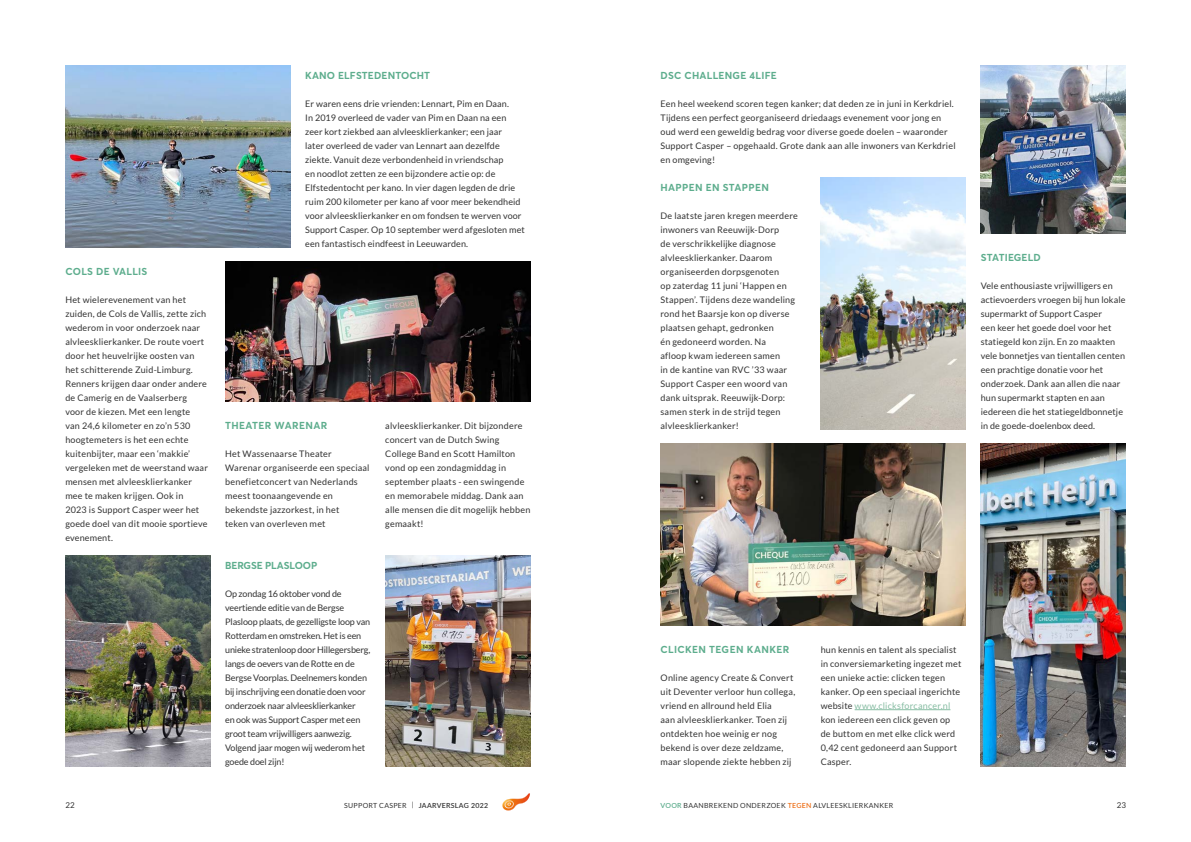
<style>
.page{position:relative;width:1191px;height:842px;background:#fff}
.page>*{position:absolute;margin:0;border:0;box-sizing:border-box;transform-origin:0 0}
.t1{font:700 10px "Averta";letter-spacing:.025em;color:#5dad8d}
.t2{font:700 10px "Averta";letter-spacing:-.01em;color:#5dad8d}
.t3{font:9px/14px "Lato";letter-spacing:.02em;color:#333}
.t4{font:9px/14px "Lato";letter-spacing:-.015em;color:#333}
.t5{font:8px "Lato";color:#333}
.t6{font:7px "Lato";letter-spacing:.04em;color:#333}
.t7{font:600 7px "Lato";letter-spacing:.04em;color:#333}
.s1{color:#87bda3}
.s2{font-weight:400}
.s3{font-weight:600;color:#5dad8d}
.s4{font-weight:600;color:#ed6e16}
</style>
<div class="page">
<svg style="left:502px;top:793px;width:28px;height:17px"></svg>
<img style="left:65px;top:65px;width:225px;height:182px">
<hr style="left:854px;top:709px;width:96px;height:1px;background:#87bda3">
<img style="left:65px;top:555px;width:145px;height:212px">
<img style="left:225px;top:261px;width:305px;height:140px">
<img style="left:385px;top:555px;width:145px;height:212px">
<img style="left:980px;top:65px;width:146px;height:168px">
<img style="left:820px;top:177px;width:145px;height:252px">
<img style="left:980px;top:443px;width:146px;height:324px">
<img style="left:660px;top:443px;width:305px;height:182px">
<p class="t1" style="left:65px;top:265px;width:83px">COLS DE VALLIS</p>
<p class="t3" style="left:65px;top:293px;width:144px">Het wielerevenement van het zuiden, de Cols de Vallis, zette zich wederom in voor onderzoek naar alvleesklierkanker. De route voert door het heuvelrijke oosten van het schitterende Zuid-Limburg.<br>Renners krijgen daar onder andere de Camerig en de Vaalserberg voor de kiezen. Met een lengte<br>van 24,6 kilometer en zo’n 530 hoogtemeters is het een echte kuitenbijter, maar een ‘makkie’ vergeleken met de weerstand waar mensen met alvleesklierkanker mee te maken krijgen. Ook in<br>2023 is Support Casper weer het goede doel van dit mooie sportieve evenement.</p>
<p class="t1" style="left:305px;top:69px;width:126px">KANO ELFSTEDENTOCHT</p>
<p class="t3" style="left:305px;top:97px;width:221px">Er waren eens drie vrienden: Lennart, Pim en Daan.<br>In 2019 overleed de vader van Pim en Daan na een zeer kort ziekbed aan alvleesklierkanker; een jaar<br>later overleed de vader van Lennart aan dezelfde ziekte. Vanuit deze verbondenheid in vriendschap<br>en noodlot zetten ze een bijzondere actie op: de Elfstedentocht per kano. In vier dagen legden de drie ruim 200 kilometer per kano af voor meer bekendheid voor alvleesklierkanker en om fondsen te werven voor Support Casper. Op 10 september werd afgesloten met een fantastisch eindfeest in Leeuwarden.</p>
<p class="t1" style="left:225px;top:419px;width:104px">THEATER WARENAR</p>
<p class="t3" style="left:225px;top:447px;width:146px">Het Wassenaarse Theater<br>Warenar organiseerde een speciaal benefietconcert van Nederlands meest toonaangevende en bekendste jazzorkest, in het<br>teken van overleven met</p>
<p class="t2" style="left:225px;top:559px;width:94px">BERGSE PLASLOOP</p>
<p class="t4" style="left:225px;top:587px;width:147px">Op zondag 16 oktober vond de veertiende editie van de Bergse Plasloop plaats, de gezelligste loop van Rotterdam en omstreken. Het is een unieke stratenloop door Hillegersberg, langs de oevers van de Rotte en de Bergse Voorplas. Deelnemers konden bij inschrijving een donatie doen voor onderzoek naar alvleesklierkanker<br>en ook was Support Casper met een groot team vrijwilligers aanwezig.<br>Volgend jaar mogen wij wederom het goede doel zijn!</p>
<p class="t3" style="left:385px;top:419px;width:147px">alvleesklierkanker. Dit bijzondere concert van de Dutch Swing<br>College Band en Scott Hamilton vond op een zondagmiddag in september plaats - een swingende en memorabele middag. Dank aan alle mensen die dit mogelijk hebben gemaakt!</p>
<p class="t1" style="left:660px;top:69px;width:118px">DSC CHALLENGE 4LIFE</p>
<p class="t3" style="left:660px;top:97px;width:297px">Een heel weekend scoren tegen kanker; dat deden ze in juni in Kerkdriel.<br>Tijdens een perfect georganiseerd driedaags evenement voor jong en oud werd een geweldig bedrag voor diverse goede doelen – waaronder Support Casper – opgehaald. Grote dank aan alle inwoners van Kerkdriel en omgeving!</p>
<p class="t1" style="left:660px;top:181px;width:110px">HAPPEN EN STAPPEN</p>
<p class="t3" style="left:660px;top:209px;width:139px">De laatste jaren kregen meerdere inwoners van Reeuwijk-Dorp<br>de verschrikkelijke diagnose alvleesklierkanker. Daarom organiseerden dorpsgenoten<br>op zaterdag 11 juni ‘Happen en<br>Stappen’. Tijdens deze wandeling rond het Baarsje kon op diverse plaatsen gehapt, gedronken<br>én gedoneerd worden. Na<br>afloop kwam iedereen samen<br>in de kantine van RVC ’33 waar<br>Support Casper een woord van dank uitsprak. Reeuwijk-Dorp: samen sterk in de strijd tegen alvleesklierkanker!</p>
<p class="t1" style="left:980px;top:251px;width:62px">STATIEGELD</p>
<p class="t3" style="left:980px;top:279px;width:146px">Vele enthousiaste vrijwilligers en actievoerders vroegen bij hun lokale supermarkt of Support Casper<br>een keer het goede doel voor het statiegeld kon zijn. En zo maakten vele bonnetjes van tientallen centen een prachtige donatie voor het onderzoek. Dank aan allen die naar hun supermarkt stapten en aan iedereen die het statiegeldbonnetje in de goede-doelenbox deed.</p>
<p class="t1" style="left:660px;top:643px;width:130px">CLICKEN TEGEN KANKER</p>
<p class="t3" style="left:660px;top:671px;width:136px">Online agency Create &amp; Convert uit Deventer verloor hun collega, vriend en allround held Elia<br>aan alvleesklierkanker. Toen zij ontdekten hoe weinig er nog bekend is over deze zeldzame, maar slopende ziekte hebben zij</p>
<p class="t3" style="left:820px;top:643px;width:142px">hun kennis en talent als specialist in conversiemarketing ingezet met een unieke actie: clicken tegen kanker. Op een speciaal ingerichte website <span class="s1">www.clicksforcancer.nl </span>kon iedereen een click geven op de buttom en met elke click werd<br>0,42 cent gedoneerd aan Support<br>Casper.</p>
<p class="t5" style="left:65px;top:801px;width:11px">22</p>
<p class="t7" style="left:344px;top:801px;width:145px"><span class="s2">SUPPORT CASPER |</span> JAARVERSLAG 2022</p>
<p class="t6" style="left:660px;top:802px;width:234px"><span class="s3">VOOR</span> BAANBREKEND ONDERZOEK <span class="s4">TEGEN</span> ALVLEESKLIERKANKER</p>
<p class="t5" style="left:1116px;top:801px;width:11px">23</p>
</div>
